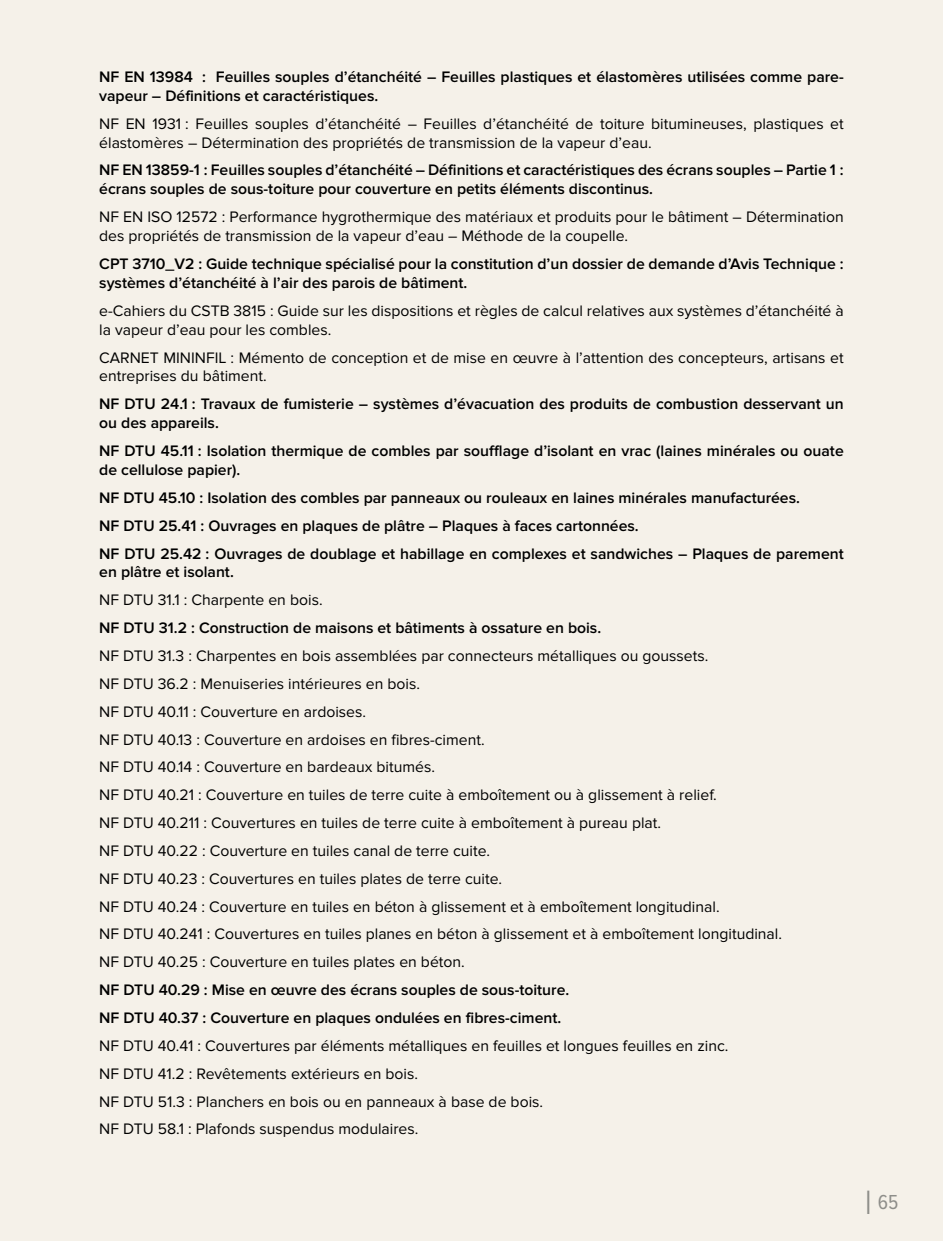
<style>
.page{position:relative;width:943px;height:1241px;background:#fff}
.page>*{position:absolute;margin:0;border:0;box-sizing:border-box;transform-origin:0 0}
.t1{font:21px "Proxima Nova Cond";color:#8e8e8a}
.t2{font:15.75px/27.8px "Proxima Nova";color:#000}
.t3{font:600 15.75px/18.9px "Proxima Nova";color:#000}
.s1{font-weight:300;font-size:35px}
</style>
<div class="page">
<div style="left:0;top:0;width:943px;height:1240px;background:#f5f1e9"></div>
<p class="t3" style="left:99px;top:68px;width:746px">NF EN 13984 : Feuilles souples d’étanchéité – Feuilles plastiques et élastomères utilisées comme pare&shy;vapeur – Définitions et caractéristiques.</p>
<p class="t2" style="left:99px;top:114px;width:746px;line-height:18.9px">NF EN 1931 : Feuilles souples d’étanchéité – Feuilles d’étanchéité de toiture bitumineuses, plastiques et élastomères – Détermination des propriétés de transmission de la vapeur d’eau.</p>
<p class="t3" style="left:99px;top:161px;width:746px">NF EN 13859-1 : Feuilles souples d’étanchéité – Définitions et caractéristiques des écrans souples – Partie 1 : écrans souples de sous-toiture pour couverture en petits éléments discontinus.</p>
<p class="t2" style="left:99px;top:208px;width:746px;line-height:18.9px">NF EN ISO 12572 : Performance hygrothermique des matériaux et produits pour le bâtiment – Détermination des propriétés de transmission de la vapeur d’eau – Méthode de la coupelle.</p>
<p class="t3" style="left:99px;top:254px;width:746px">CPT 3710_V2 : Guide technique spécialisé pour la constitution d’un dossier de demande d’Avis Technique : systèmes d’étanchéité à l’air des parois de bâtiment.</p>
<p class="t2" style="left:99px;top:301px;width:746px;line-height:18.9px">e-Cahiers du CSTB 3815 : Guide sur les dispositions et règles de calcul relatives aux systèmes d’étanchéité à la vapeur d’eau pour les combles.</p>
<p class="t2" style="left:99px;top:348px;width:746px;line-height:18.9px">CARNET MININFIL : Mémento de conception et de mise en œuvre à l’attention des concepteurs, artisans et entreprises du bâtiment.</p>
<p class="t3" style="left:99px;top:395px;width:746px">NF DTU 24.1 : Travaux de fumisterie – systèmes d’évacuation des produits de combustion desservant un ou des appareils.</p>
<p class="t3" style="left:99px;top:441px;width:746px">NF DTU 45.11 : Isolation thermique de combles par soufflage d’isolant en vrac (laines minérales ou ouate de cellulose papier).</p>
<p class="t3" style="left:99px;top:484px;width:746px;line-height:27.8px">NF DTU 45.10 : Isolation des combles par panneaux ou rouleaux en laines minérales manufacturées.<br>NF DTU 25.41 : Ouvrages en plaques de plâtre – Plaques à faces cartonnées.<br>NF DTU 25.42 : Ouvrages de doublage et habillage en complexes et sandwiches – Plaques de parement</p>
<p class="t3" style="left:99px;top:563px;width:136px">en plâtre et isolant.</p>
<p class="t2" style="left:99px;top:586px;width:225px">NF DTU 31.1 : Charpente en bois.</p>
<p class="t3" style="left:99px;top:618px;width:503px">NF DTU 31.2 : Construction de maisons et bâtiments à ossature en bois.</p>
<p class="t2" style="left:99px;top:642px;width:684px">NF DTU 31.3 : Charpentes en bois assemblées par connecteurs métalliques ou goussets.<br>NF DTU 36.2 : Menuiseries intérieures en bois.<br>NF DTU 40.11 : Couverture en ardoises.<br>NF DTU 40.13 : Couverture en ardoises en fibres-ciment.<br>NF DTU 40.14 : Couverture en bardeaux bitumés.<br>NF DTU 40.21 : Couverture en tuiles de terre cuite à emboîtement ou à glissement à relief.<br>NF DTU 40.211 : Couvertures en tuiles de terre cuite à emboîtement à pureau plat.<br>NF DTU 40.22 : Couverture en tuiles canal de terre cuite.<br>NF DTU 40.23 : Couvertures en tuiles plates de terre cuite.<br>NF DTU 40.24 : Couverture en tuiles en béton à glissement et à emboîtement longitudinal.<br>NF DTU 40.241 : Couvertures en tuiles planes en béton à glissement et à emboîtement longitudinal.<br>NF DTU 40.25 : Couverture en tuiles plates en béton.</p>
<p class="t3" style="left:99px;top:976px;width:471px;line-height:27.8px">NF DTU 40.29 : Mise en œuvre des écrans souples de sous-toiture.<br>NF DTU 40.37 : Couverture en plaques ondulées en fibres-ciment.</p>
<p class="t2" style="left:99px;top:1031px;width:630px">NF DTU 40.41 : Couvertures par éléments métalliques en feuilles et longues feuilles en zinc.<br>NF DTU 41.2 : Revêtements extérieurs en bois.<br>NF DTU 51.3 : Planchers en bois ou en panneaux à base de bois.<br>NF DTU 58.1 : Plafonds suspendus modulaires.</p>
<h1 class="t1" style="left:864px;top:1190px;width:35px"><span class="s1">I</span> 65</h1>
</div>
